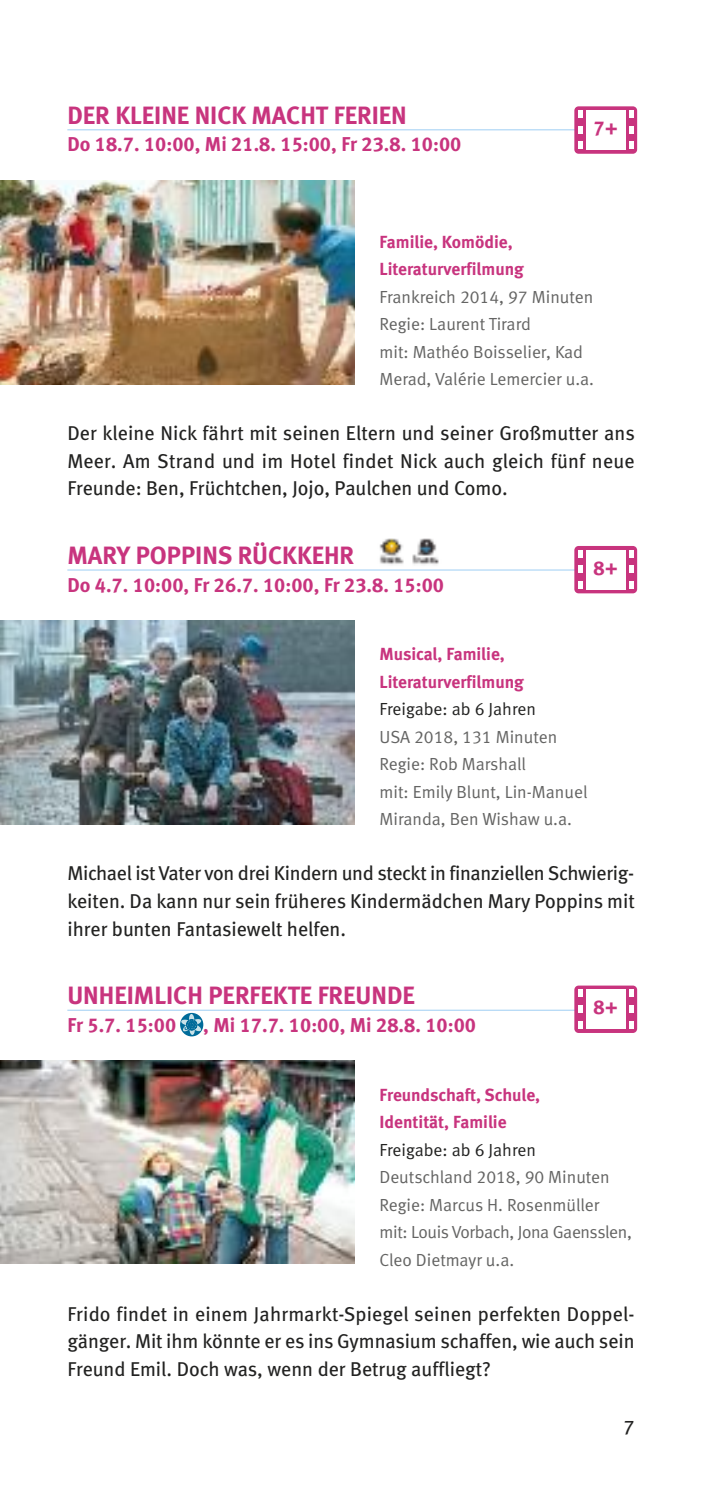
<style>
.page{position:relative;width:702px;height:1489px;background:#fff}
.page>*{position:absolute;margin:0;border:0;box-sizing:border-box;transform-origin:0 0}
.t1{font:25px "Meta Bold LF";color:#c8347e}
.t2{font:20px/27.5px "Meta Book LF";color:#222221;text-align:justify}
.t3{font:20px "Meta Bold LF";color:#c8347e}
.t4{font:17.5px/27.5px "Meta Normal LF";color:#646463}
.t5{font:17.5px/27.5px "Meta Bold LF";color:#c8347e}
.t6{font:17.5px "Meta Normal LF";color:#222221}
</style>
<div class="page">
<hr style="left:67px;top:129px;width:567px;height:1px;background:#b2d8f6">
<hr style="left:67px;top:569px;width:567px;height:1px;background:#b2d8f6">
<hr style="left:67px;top:1009px;width:567px;height:1px;background:#b2d8f6">
<img style="left:0;top:620px;width:354px;height:204px">
<img style="left:0;top:181px;width:354px;height:203px">
<img style="left:0;top:1060px;width:354px;height:203px">
<div style="left:574px;top:106px;width:63px;height:48px;background:#c8347e;border-radius:4px"></div>
<div style="left:586px;top:110px;width:39px;height:39px;background:#fff"></div>
<svg style="left:578px;top:110px;width:4px;height:8px"></svg>
<svg style="left:578px;top:141px;width:4px;height:8px"></svg>
<svg style="left:578px;top:126px;width:4px;height:8px"></svg>
<svg style="left:629px;top:110px;width:4px;height:8px"></svg>
<svg style="left:629px;top:141px;width:4px;height:8px"></svg>
<svg style="left:629px;top:126px;width:4px;height:8px"></svg>
<div style="left:574px;top:546px;width:63px;height:47px;background:#c8347e;border-radius:4px"></div>
<div style="left:586px;top:550px;width:39px;height:39px;background:#fff"></div>
<svg style="left:578px;top:550px;width:4px;height:7px"></svg>
<svg style="left:578px;top:581px;width:4px;height:7px"></svg>
<svg style="left:578px;top:565px;width:4px;height:8px"></svg>
<svg style="left:629px;top:550px;width:4px;height:7px"></svg>
<svg style="left:629px;top:581px;width:4px;height:7px"></svg>
<svg style="left:629px;top:565px;width:4px;height:8px"></svg>
<div style="left:574px;top:985px;width:63px;height:47px;background:#c8347e;border-radius:4px"></div>
<div style="left:586px;top:989px;width:39px;height:39px;background:#fff"></div>
<svg style="left:578px;top:989px;width:4px;height:8px"></svg>
<svg style="left:578px;top:1021px;width:4px;height:7px"></svg>
<svg style="left:578px;top:1005px;width:4px;height:7px"></svg>
<svg style="left:629px;top:989px;width:4px;height:8px"></svg>
<svg style="left:629px;top:1021px;width:4px;height:7px"></svg>
<svg style="left:629px;top:1005px;width:4px;height:7px"></svg>
<img style="left:379px;top:538px;width:60px;height:27px">
<svg style="left:180px;top:1012px;width:23px;height:24px"></svg>
<svg style="left:189px;top:1013px;width:5px;height:11px"></svg>
<div style="left:189px;top:1024px;width:6px;height:10px;background:#c8e2e9;border-radius:50%"></div>
<svg style="left:181px;top:1018px;width:21px;height:13px"></svg>
<p class="t1" style="left:67px;top:106px;width:341px">DER KLEINE NICK MACHT FERIEN</p>
<p class="t3" style="left:67px;top:137px;width:395px">Do 18.7. 10:00, Mi 21.8. 15:00, Fr 23.8. 10:00</p>
<p class="t3" style="left:593px;top:121px;width:26px">7+</p>
<p class="t5" style="left:379px;top:229px;width:146px">Familie, Komödie,<br>Literaturverfilmung</p>
<p class="t4" style="left:379px;top:284px;width:216px">Frankreich 2014, 97 Minuten<br>Regie: Laurent Tirard<br>mit: Mathéo Boisselier, Kad<br>Merad, Valérie Lemercier u.a.</p>
<p class="t2" style="left:67px;top:421px;width:569px">Der kleine Nick fährt mit seinen Eltern und seiner Großmutter ans Meer. Am Strand und im Hotel findet Nick auch gleich fünf neue Freunde: Ben, Früchtchen, Jojo, Paulchen und Como.</p>
<p class="t1" style="left:67px;top:546px;width:288px">MARY POPPINS RÜCKKEHR</p>
<p class="t3" style="left:67px;top:577px;width:378px">Do 4.7. 10:00, Fr 26.7. 10:00, Fr 23.8. 15:00</p>
<p class="t3" style="left:593px;top:560px;width:26px">8+</p>
<p class="t5" style="left:379px;top:642px;width:146px">Musical, Familie,<br>Literaturverfilmung</p>
<p class="t6" style="left:379px;top:702px;width:158px">Freigabe: ab 6 Jahren</p>
<p class="t4" style="left:379px;top:724px;width:209px">USA 2018, 131 Minuten<br>Regie: Rob Marshall<br>mit: Emily Blunt, Lin-Manuel<br>Miranda, Ben Wishaw u.a.</p>
<p class="t2" style="left:67px;top:861px;width:569px">Michael ist Vater von drei Kindern und steckt in finanziellen Schwierig&shy;keiten. Da kann nur sein früheres Kindermädchen Mary Poppins mit ihrer bunten Fantasiewelt helfen.</p>
<p class="t1" style="left:67px;top:986px;width:349px">UNHEIMLICH PERFEKTE FREUNDE</p>
<p class="t3" style="left:67px;top:1017px;width:110px">Fr 5.7. 15:00</p>
<p class="t3" style="left:203px;top:1017px;width:274px">, Mi 17.7. 10:00, Mi 28.8. 10:00</p>
<p class="t3" style="left:593px;top:999px;width:26px">8+</p>
<p class="t5" style="left:379px;top:1082px;width:162px">Freundschaft, Schule,<br>Identität, Familie</p>
<p class="t6" style="left:379px;top:1142px;width:158px">Freigabe: ab 6 Jahren</p>
<p class="t4" style="left:379px;top:1164px;width:254px">Deutschland 2018, 90 Minuten<br>Regie: Marcus H. Rosenmüller<br>mit: Louis Vorbach, Jona Gaensslen,<br>Cleo Dietmayr u.a.</p>
<p class="t2" style="left:67px;top:1301px;width:568px">Frido findet in einem Jahrmarkt-Spiegel seinen perfekten Doppel&shy;gänger. Mit ihm könnte er es ins Gymnasium schaffen, wie auch sein Freund Emil. Doch was, wenn der Betrug auffliegt?</p>
<p class="t2" style="left:623px;top:1414px;width:13px">7</p>
</div>
